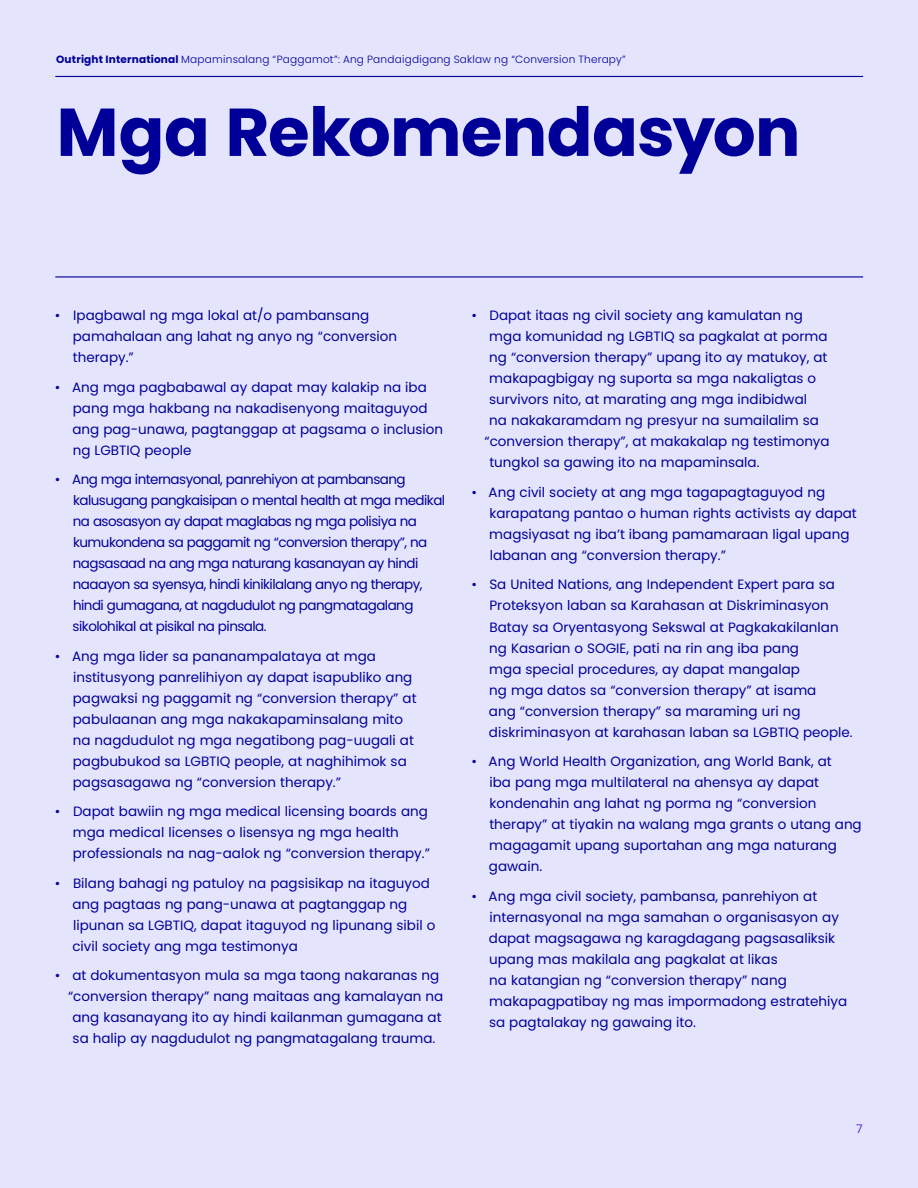
<style>
.page{position:relative;width:918px;height:1188px;background:#e4e4fd}
.page>*{position:absolute;margin:0;border:0;box-sizing:border-box;transform-origin:0 0}
.t1{font:700 67.5px "Poppins";letter-spacing:-.01em;color:#009}
.t2{font:13.5px/21px "Poppins";color:#009}
.t3{font:13.5px/21px "Poppins";letter-spacing:-.04em;color:#009}
.t4{font:12px "Poppins";color:#63c}
.t5{font:300 10.5px "Poppins";letter-spacing:.02em;color:#009}
.s1{font-weight:700}
</style>
<div class="page">
<hr style="left:55px;top:76px;width:808px;height:1px;background:#009">
<hr style="left:55px;top:276px;width:808px;height:2px;background:#009">
<p class="t5" style="left:56px;top:53px;width:571px"><span class="s1">Outright International</span> Mapaminsalang “Paggamot”: Ang Pandaigdigang Saklaw ng “Conversion Therapy”</p>
<p class="t5" style="left:56px;top:57px;width:571px"><span class="s1">Outright International</span> Mapaminsalang “Paggamot”: Ang Pandaigdigang Saklaw ng “Conversion Therapy”</p>
<h1 class="t1" style="left:57px;top:93px;width:745px">Mga Rekomendasyon</h1>
<p class="t2" style="left:73px;top:305px;width:326px;text-indent:-18px">• Ipagbawal ng mga lokal at/o pambansang pamahalaan ang lahat ng anyo ng “conversion therapy.”</p>
<p class="t2" style="left:72px;top:377px;width:372px;text-indent:-17px">• Ang mga pagbabawal ay dapat may kalakip na iba pang mga hakbang na nakadisenyong maitaguyod ang pag-unawa, pagtanggap at pagsama o inclusion ng LGBTIQ people</p>
<p class="t3" style="left:73px;top:469px;width:374px;text-indent:-18px">• Ang mga internasyonal, panrehiyon at pambansang kalusugang pangkaisipan o mental health at mga medikal na asosasyon ay dapat maglabas ng mga polisiya na kumukondena sa paggamit ng “conversion therapy”, na nagsasaad na ang mga naturang kasanayan ay hindi naaayon sa syensya, hindi kinikilalang anyo ng therapy, hindi gumagana, at nagdudulot ng pangmatagalang sikolohikal at pisikal na pinsala.</p>
<p class="t2" style="left:73px;top:646px;width:345px;text-indent:-18px">• Ang mga lider sa pananampalataya at mga institusyong panrelihiyon ay dapat isapubliko ang pagwaksi ng paggamit ng “conversion therapy” at pabulaanan ang mga nakakapaminsalang mito na nagdudulot ng mga negatibong pag-uugali at pagbubukod sa LGBTIQ people, at naghihimok sa pagsasagawa ng “conversion therapy.”</p>
<p class="t2" style="left:73px;top:801px;width:359px;text-indent:-18px">• Dapat bawiin ng mga medical licensing boards ang mga medical licenses o lisensya ng mga health professionals na nag-aalok ng “conversion therapy.”</p>
<p class="t2" style="left:72px;top:873px;width:364px;text-indent:-17px">• Bilang bahagi ng patuloy na pagsisikap na itaguyod ang pagtaas ng pang-unawa at pagtanggap ng lipunan sa LGBTIQ, dapat itaguyod ng lipunang sibil o civil society ang mga testimonya</p>
<p class="t2" style="left:55px;top:965px;width:386px">• at dokumentasyon mula sa mga taong nakaranas ng</p>
<p class="t2" style="left:68px;top:986px;width:377px">“conversion therapy” nang maitaas ang kamalayan na</p>
<p class="t2" style="left:72px;top:1007px;width:371px">ang kasanayang ito ay hindi kailanman gumagana at</p>
<p class="t2" style="left:73px;top:1028px;width:364px">sa halip ay nagdudulot ng pangmatagalang trauma.</p>
<p class="t2" style="left:471px;top:305px;width:333px">• Dapat itaas ng civil society ang kamulatan ng</p>
<p class="t2" style="left:489px;top:326px;width:340px">mga komunidad ng LGBTIQ sa pagkalat at porma</p>
<p class="t2" style="left:489px;top:347px;width:340px">ng “conversion therapy” upang ito ay matukoy, at</p>
<p class="t2" style="left:489px;top:368px;width:328px">makapagbigay ng suporta sa mga nakaligtas o</p>
<p class="t2" style="left:489px;top:389px;width:320px">survivors nito, at marating ang mga indibidwal</p>
<p class="t2" style="left:489px;top:410px;width:331px">na nakakaramdam ng presyur na sumailalim sa</p>
<p class="t2" style="left:484px;top:431px;width:347px">“conversion therapy”, at makakalap ng testimonya</p>
<p class="t2" style="left:489px;top:452px;width:272px">tungkol sa gawing ito na mapaminsala.</p>
<p class="t2" style="left:489px;top:482px;width:369px;text-indent:-18px">• Ang civil society at ang mga tagapagtaguyod ng karapatang pantao o human rights activists ay dapat magsiyasat ng iba’t ibang pamamaraan ligal upang labanan ang “conversion therapy.”</p>
<p class="t2" style="left:489px;top:574px;width:365px;text-indent:-17px">• Sa United Nations, ang Independent Expert para sa Proteksyon laban sa Karahasan at Diskriminasyon Batay sa Oryentasyong Sekswal at Pagkakakilanlan ng Kasarian o SOGIE, pati na rin ang iba pang<br>mga special procedures, ay dapat mangalap<br>ng mga datos sa “conversion therapy” at isama<br>ang “conversion therapy” sa maraming uri ng diskriminasyon at karahasan laban sa LGBTIQ people.</p>
<p class="t2" style="left:489px;top:751px;width:374px;text-indent:-17px">• Ang World Health Organization, ang World Bank, at<br>iba pang mga multilateral na ahensya ay dapat kondenahin ang lahat ng porma ng “conversion therapy” at tiyakin na walang mga grants o utang ang magagamit upang suportahan ang mga naturang gawain.</p>
<p class="t2" style="left:489px;top:885px;width:360px;text-indent:-17px">• Ang mga civil society, pambansa, panrehiyon at internasyonal na mga samahan o organisasyon ay dapat magsagawa ng karagdagang pagsasaliksik upang mas makilala ang pagkalat at likas<br>na katangian ng “conversion therapy” nang makapagpatibay ng mas impormadong estratehiya sa pagtalakay ng gawaing ito.</p>
<p class="t4" style="left:856px;top:1122px;width:8px">7</p>
</div>
